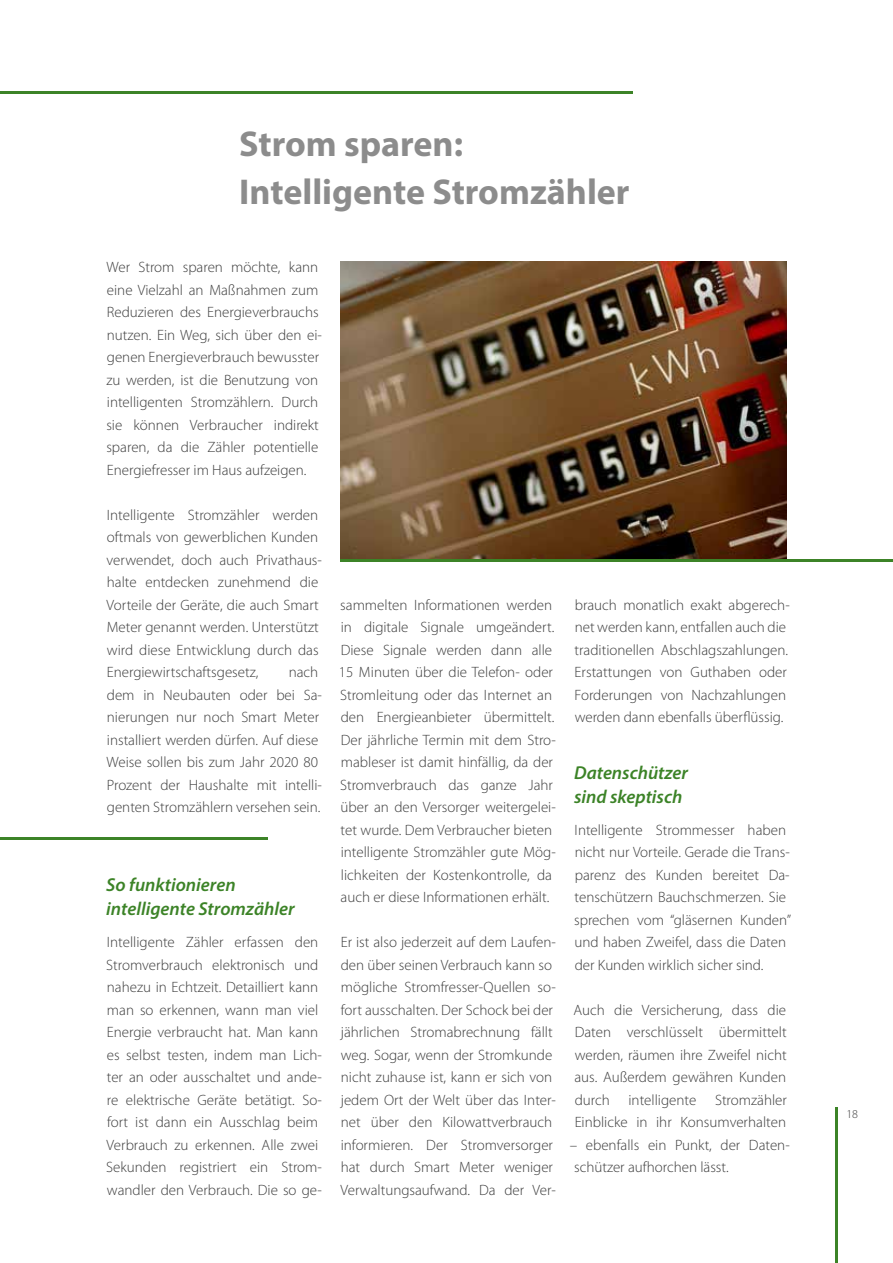
<style>
.page{position:relative;width:893px;height:1263px;background:#fff}
.page>*{position:absolute;margin:0;border:0;box-sizing:border-box;transform-origin:0 0}
.t1{font:700 36px/48px "Myriad Pro";color:#8c8c8c}
.t2{font:italic 600 18.75px/24px "Myriad Pro";color:#3c8327}
.t3{font:300 15px/22.5px "Myriad Pro";color:#3c3c3c}
.t4{font:300 12px "Myriad Pro";color:#3c3c3c}
</style>
<div class="page">
<hr style="left:0;top:91px;width:632px;height:3px;background:#3c8327">
<hr style="left:0;top:837px;width:267px;height:3px;background:#3c8327">
<hr style="left:836px;top:1108px;width:2px;height:155px;background:#3c8327">
<img style="left:340px;top:261px;width:447px;height:298px">
<hr style="left:340px;top:559px;width:553px;height:3px;background:#3c8327">
<h1 class="t1" style="left:239px;top:118px;width:392px">Strom sparen:<br>Intelligente Stromzähler</h1>
<p class="t3" style="left:106px;top:256px;width:217px">Wer Strom sparen möchte, kann eine Vielzahl an Maßnahmen zum Reduzieren des Energieverbrauchs nutzen. Ein Weg, sich über den ei&shy;genen Energieverbrauch bewusster zu werden, ist die Benutzung von intelligenten Stromzählern. Durch sie können Verbraucher indirekt sparen, da die Zähler potentielle Energiefresser im Haus aufzeigen.</p>
<p class="t3" style="left:107px;top:503px;width:217px">Intelligente Stromzähler werden oftmals von gewerblichen Kunden verwendet, doch auch Privathaus&shy;halte entdecken zunehmend die Vorteile der Geräte, die auch Smart Meter genannt werden. Unterstützt wird diese Entwicklung durch das Energiewirtschaftsgesetz,</p>
<p class="t3" style="left:107px;top:661px;width:217px;text-indent:182px">nach dem in Neubauten oder bei Sa&shy;nierungen nur noch Smart Meter installiert werden dürfen. Auf diese<br>Weise sollen bis zum Jahr 2020 80<br>Prozent der Haushalte mit intelli&shy;genten Stromzählern versehen sein.</p>
<p class="t2" style="left:106px;top:872px;width:190px">So funktionieren intelligente Stromzähler</p>
<p class="t3" style="left:106px;top:931px;width:217px">Intelligente Zähler erfassen den Stromverbrauch elektronisch und nahezu in Echtzeit. Detailliert kann man so erkennen, wann man viel Energie verbraucht hat. Man kann es selbst testen, indem man Lich&shy;ter an oder ausschaltet und ande&shy;re elektrische Geräte betätigt. So&shy;fort ist dann ein Ausschlag beim Verbrauch zu erkennen. Alle zwei Sekunden registriert ein Strom&shy;wandler den Verbrauch. Die so ge-</p>
<p class="t3" style="left:339px;top:593px;width:218px">sammelten Informationen werden in digitale Signale umgeändert.<br>Diese Signale werden dann alle 15 Minuten über die Telefon- oder Stromleitung oder das Internet an den Energieanbieter übermittelt.<br>Der jährliche Termin mit dem Stro&shy;mableser ist damit hinfällig, da der Stromverbrauch das ganze Jahr über an den Versorger weitergelei&shy;tet wurde. Dem Verbraucher bieten intelligente Stromzähler gute Mög&shy;lichkeiten der Kostenkontrolle, da auch er diese Informationen erhält.</p>
<p class="t3" style="left:340px;top:931px;width:217px">Er ist also jederzeit auf dem Laufen&shy;den über seinen Verbrauch kann so mögliche Stromfresser-Quellen so&shy;fort ausschalten. Der Schock bei der jährlichen Stromabrechnung fällt weg. Sogar, wenn der Stromkunde nicht zuhause ist, kann er sich von jedem Ort der Welt über das Inter&shy;net über den Kilowattverbrauch informieren. Der Stromversorger hat durch Smart Meter weniger Verwaltungsaufwand. Da der Ver-</p>
<p class="t3" style="left:575px;top:593px;width:217px">brauch monatlich exakt abgerech&shy;net werden kann, entfallen auch die traditionellen Abschlagszahlungen.<br>Erstattungen von Guthaben oder Forderungen von Nachzahlungen werden dann ebenfalls überflüssig.</p>
<p class="t2" style="left:574px;top:760px;width:115px">Datenschützer sind skeptisch</p>
<p class="t3" style="left:574px;top:818px;width:218px">Intelligente Strommesser haben nicht nur Vorteile. Gerade die Trans&shy;parenz des Kunden bereitet Da&shy;tenschützern Bauchschmerzen. Sie sprechen vom “gläsernen Kunden” und haben Zweifel, dass die Daten der Kunden wirklich sicher sind.</p>
<p class="t3" style="left:573px;top:998px;width:215px;text-align:justify">Auch die Versicherung, dass die Daten verschlüsselt übermittelt werden, räumen ihre Zweifel nicht aus. Außerdem gewähren Kunden durch intelligente Stromzähler Einblicke in ihr Konsumverhalten</p>
<p class="t3" style="left:570px;top:1133px;width:222px">– ebenfalls ein Punkt, der Daten&shy;schützer aufhorchen lässt.</p>
<p class="t4" style="left:846px;top:1106px;width:13px">18</p>
</div>
